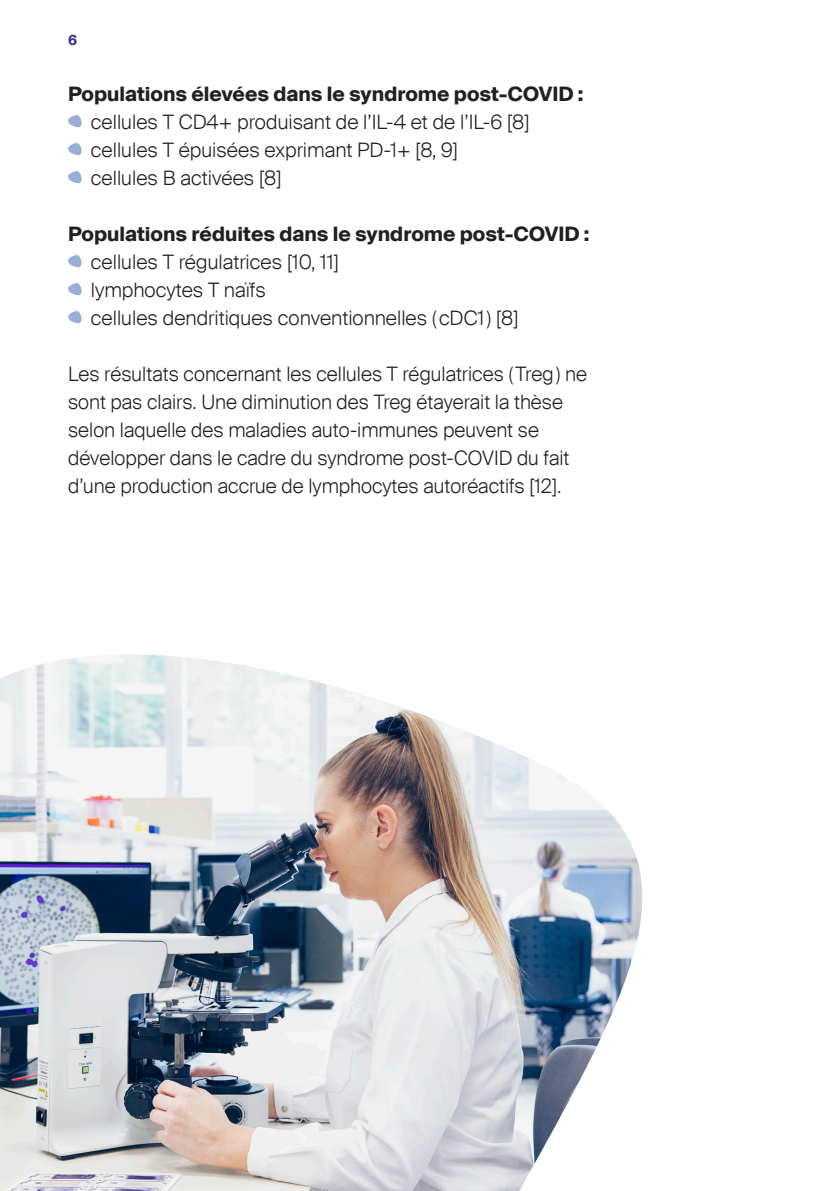
<style>
.page{position:relative;width:840px;height:1191px;background:#fff}
.page>*{position:absolute;margin:0;border:0;box-sizing:border-box;transform-origin:0 0}
.Fliesstext__10pt{font:300 20px/28px "Suisse Intl";color:#231f20}
.Zwischentitel__10pt{font:700 20px "Suisse Intl";color:#231f20}
.t1{font:700 14px "Suisse Intl";color:#3f2f92}
</style>
<div class="page">
<img style="left:0;top:654px;width:643px;height:537px">
<svg style="left:68px;top:115px;width:13px;height:12px"></svg>
<svg style="left:68px;top:143px;width:13px;height:12px"></svg>
<svg style="left:68px;top:171px;width:13px;height:12px"></svg>
<svg style="left:68px;top:255px;width:13px;height:12px"></svg>
<svg style="left:68px;top:283px;width:13px;height:12px"></svg>
<svg style="left:68px;top:311px;width:13px;height:12px"></svg>
<p class="t1" style="left:68px;top:32px;width:11px">6</p>
<p class="Zwischentitel__10pt" style="left:68px;top:82px;width:516px">Populations élevées dans le syndrome post-COVID :</p>
<p class="Fliesstext__10pt" style="left:91px;top:108px;width:440px">cellules T CD4+ produisant de l’IL-4 et de l’IL-6 [8]</p>
<p class="Fliesstext__10pt" style="left:91px;top:136px;width:368px">cellules T épuisées exprimant PD-1+ [8, 9]</p>
<p class="Fliesstext__10pt" style="left:91px;top:164px;width:192px">cellules B activées [8]</p>
<p class="Zwischentitel__10pt" style="left:68px;top:222px;width:522px">Populations réduites dans le syndrome post-COVID :</p>
<p class="Fliesstext__10pt" style="left:91px;top:248px;width:249px">cellules T régulatrices [10, 11]</p>
<p class="Fliesstext__10pt" style="left:91px;top:276px;width:176px">lymphocytes T naïfs</p>
<p class="Fliesstext__10pt" style="left:91px;top:304px;width:429px">cellules dendritiques conventionnelles (cDC1) [8]</p>
<p class="Fliesstext__10pt" style="left:68px;top:360px;width:520px">Les résultats concernant les cellules T régulatrices (Treg) ne sont pas clairs. Une diminution des Treg étayerait la thèse selon laquelle des maladies auto-immunes peuvent se développer dans le cadre du syndrome post-COVID du fait d’une production accrue de lymphocytes autoréactifs [12].</p>
</div>
